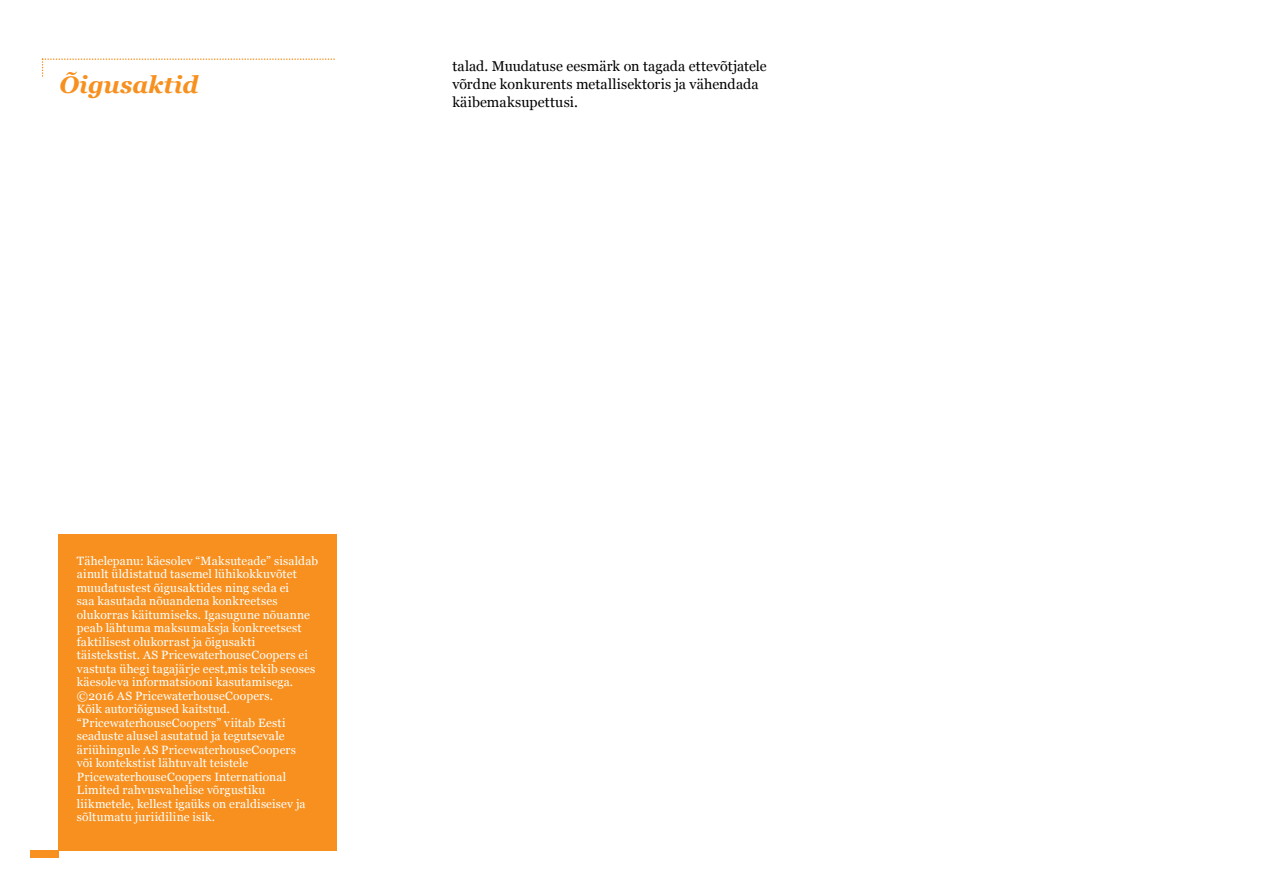
<style>
.page{position:relative;width:1263px;height:893px;background:#fff}
.page>*{position:absolute;margin:0;border:0;box-sizing:border-box;transform-origin:0 0}
.t1{font:italic 700 24px "Georgia";color:#f7901e}
.t2{font:14.25px/18px "Georgia";letter-spacing:.005em;color:#000}
.t3{font:12px/13.5px "Georgia";letter-spacing:.015em;color:#fff}
</style>
<div class="page">
<svg style="left:42px;top:58px;width:293px;height:18px"></svg>
<div style="left:30px;top:850px;width:29px;height:7px;background:#f7901e"></div>
<div style="left:58px;top:534px;width:279px;height:316px;background:#f7901e"></div>
<h1 class="t1" style="left:60px;top:69px;width:140px">Õigusaktid</h1>
<p class="t2" style="left:452px;top:57px;width:316px">talad. Muudatuse eesmärk on tagada ettevõtjatele võrdne konkurents metallisektoris ja vähendada käibemaksupettusi.</p>
<p class="t3" style="left:77px;top:554px;width:243px">Tähelepanu: käesolev “Maksuteade” sisaldab ainult üldistatud tasemel lühikokkuvõtet muudatustest õigusaktides ning seda ei<br>saa kasutada nõuandena konkreetses olukorras käitumiseks. Igasugune nõuanne peab lähtuma maksumaksja konkreetsest faktilisest olukorrast ja õigusakti täistekstist. AS PricewaterhouseCoopers ei vastuta ühegi tagajärje eest,mis tekib seoses käesoleva informatsiooni kasutamisega. ©2016 AS PricewaterhouseCoopers.<br>Kõik autoriõigused kaitstud. “PricewaterhouseCoopers” viitab Eesti seaduste alusel asutatud ja tegutsevale äriühingule AS PricewaterhouseCoopers<br>või kontekstist lähtuvalt teistele PricewaterhouseCoopers International Limited rahvusvahelise võrgustiku liikmetele, kellest igaüks on eraldiseisev ja sõltumatu juriidiline isik.</p>
</div>
